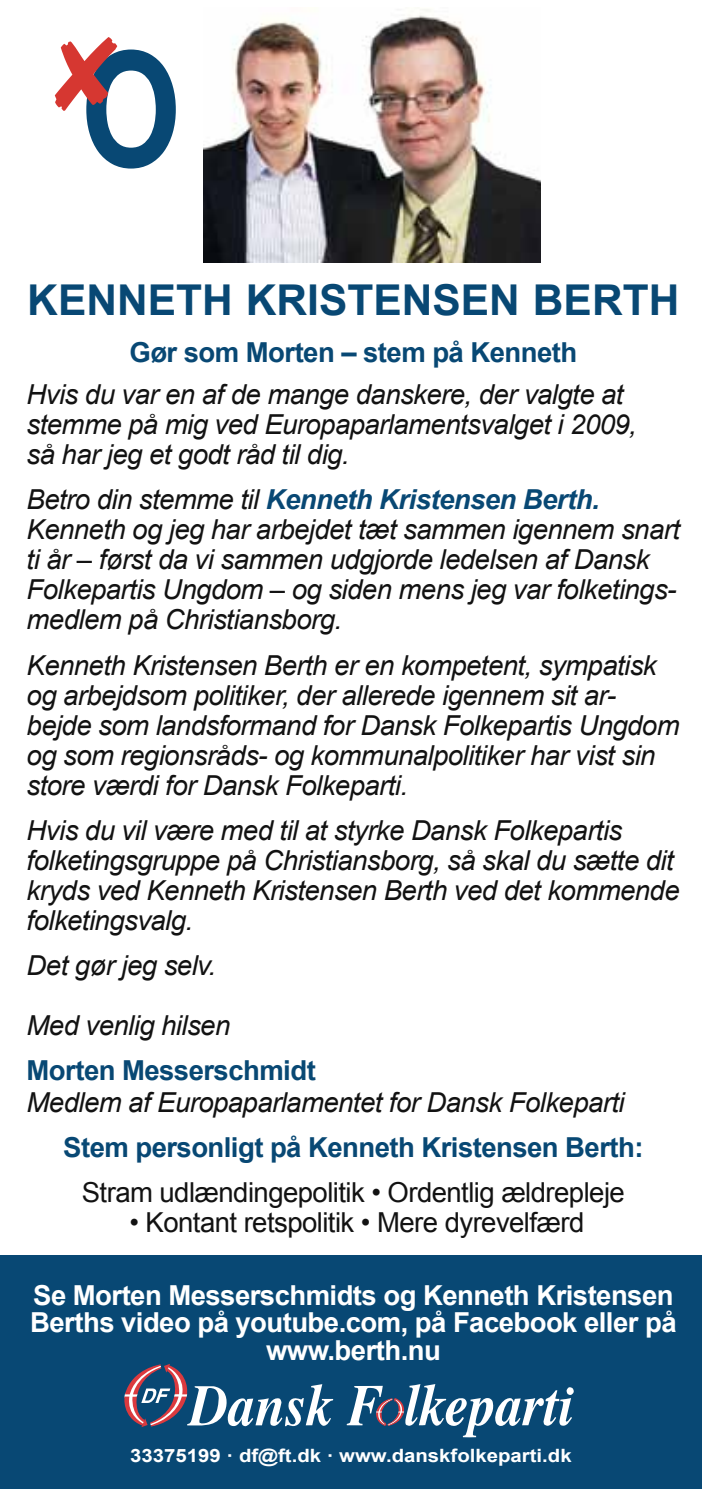
<style>
.page{position:relative;width:702px;height:1489px;background:#fff}
.page>*{position:absolute;margin:0;border:0;box-sizing:border-box;transform-origin:0 0}
.t1{font:700 159.25px "Helvetica Neue";color:#084874;scale:.8 1}
.t2{font:700 42.5px "Arial";color:#084874}
.t3{font:italic 27.5px/30px "Arial";letter-spacing:-.02em;color:#121212}
.t4{font:700 27.5px/27.5px "Arial";letter-spacing:-.02em;color:#fff;text-align:center}
.t5{font:700 27.5px "Arial";letter-spacing:-.02em;color:#084874}
.t6{font:27.5px "Arial";letter-spacing:-.02em;color:#121212}
.t7{font:700 18.25px "Arial";color:#fff;scale:1.11 1}
.s1{font-weight:700;color:#084874}
</style>
<div class="page">
<div style="left:0;top:1254px;width:702px;height:234px;background:#084874"></div>
<svg style="left:124px;top:1364px;width:210px;height:63px"></svg>
<svg style="left:346px;top:1384px;width:227px;height:52px"></svg>
<img style="left:204px;top:9px;width:336px;height:253px">
<h1 class="t1" style="left:81px;top:11px;width:125px">O</h1>
<h2 class="t2" style="left:27px;top:271px;width:653px">KENNETH KRISTENSEN BERTH</h2>
<p class="t5" style="left:129px;top:334px;width:449px">Gør som Morten – stem på Kenneth</p>
<p class="t3" style="left:27px;top:380px;width:611px">Hvis du var en af de mange danskere, der valgte at stemme på mig ved Europaparlamentsvalget i 2009, så har jeg et godt råd til dig.</p>
<p class="t3" style="left:27px;top:485px;width:655px">Betro din stemme til <span class="s1">Kenneth Kristensen Berth.<br></span>Kenneth og jeg har arbejdet tæt sammen igennem snart ti år – først da vi sammen udgjorde ledelsen af Dansk Folkepartis Ungdom – og siden mens jeg var folketings&shy;medlem på Christiansborg.</p>
<p class="t3" style="left:27px;top:650px;width:654px">Kenneth Kristensen Berth er en kompetent, sympatisk og arbejdsom politiker, der allerede igennem sit ar&shy;bejde som landsformand for Dansk Folkepartis Ungdom og som regionsråds- og kommunalpolitiker har vist sin store værdi for Dansk Folkeparti.</p>
<p class="t3" style="left:27px;top:815px;width:654px">Hvis du vil være med til at styrke Dansk Folkepartis folketingsgruppe på Christiansborg, så skal du sætte dit kryds ved Kenneth Kristensen Berth ved det kommende folketingsvalg.</p>
<p class="t3" style="left:27px;top:935px;width:205px;line-height:60px">Det gør jeg selv.<br>Med venlig hilsen</p>
<p class="t5" style="left:27px;top:1051px;width:291px">Morten Messerschmidt</p>
<p class="t3" style="left:27px;top:1087px;width:599px">Medlem af Europaparlamentet for Dansk Folkeparti</p>
<p class="t5" style="left:63px;top:1129px;width:581px">Stem personligt på Kenneth Kristensen Berth:</p>
<p class="t6" style="left:82px;top:1174px;width:544px">Stram udlændingepolitik • Ordentlig ældrepleje</p>
<p class="t6" style="left:129px;top:1204px;width:456px">• Kontant retspolitik • Mere dyrevelfærd</p>
<p class="t4" style="left:30px;top:1282px;width:648px">Se Morten Messerschmidts og Kenneth Kristensen<br>Berths video på youtube.com, på Facebook eller på www.berth.nu</p>
<p class="t7" style="left:130px;top:1443px;width:399px">33375199 · df@ft.dk · www.danskfolkeparti.dk</p>
</div>
